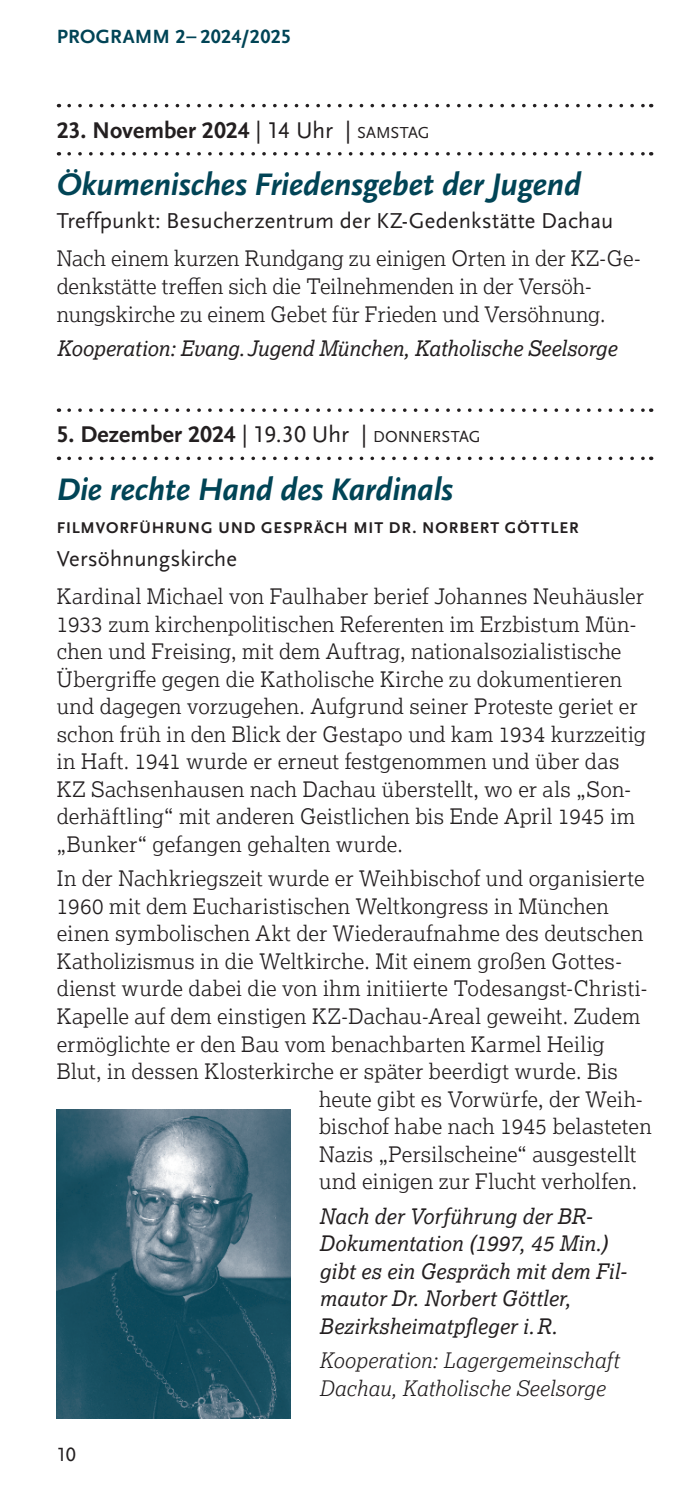
<style>
.page{position:relative;width:695px;height:1489px;background:#fff}
.page>*{position:absolute;margin:0;border:0;box-sizing:border-box;transform-origin:0 0}
.t1{font:32.5px "Scala Sans Bold LF Italic";letter-spacing:-.01em;color:#014456}
.t2{font:23.75px "Scala Sans Bold LF";letter-spacing:.005em;color:#231f20}
.t3{font:22.5px "Scala Sans Regular LF";letter-spacing:.01em;color:#231f20}
.t4{font:300 21.25px/27.5px "Lexia";letter-spacing:.015em;color:#231f20}
.t5{font:italic 21.25px/27.5px "Lexia";letter-spacing:.005em;color:#231f20}
.t6{font:italic 300 21.25px/27.5px "Lexia";letter-spacing:.005em;color:#231f20}
.t7{font:20px "Scala Sans Bold LF";letter-spacing:.015em;color:#014456}
.t8{font:20px "Scala Sans Regular LF";color:#231f20}
.t9{font:16.25px "Scala Sans Bold LF";letter-spacing:.055em;color:#231f20}
.s1{font-family:"Scala Sans Regular LF"}
.s2{font-family:"Scala Sans Regular LF";font-size:16.75px}
</style>
<div class="page">
<svg style="left:69px;top:104px;width:582px;height:3px"></svg>
<svg style="left:69px;top:152px;width:582px;height:3px"></svg>
<svg style="left:69px;top:408px;width:582px;height:4px"></svg>
<svg style="left:69px;top:456px;width:582px;height:4px"></svg>
<img style="left:57px;top:1109px;width:234px;height:308px">
<p class="t7" style="left:57px;top:26px;width:236px">PROGRAMM 2– 2024/2025</p>
<p class="t2" style="left:57px;top:117px;width:374px">23. November 2024 <span class="s1">| 14 Uhr |</span> <span class="s2">SAMSTAG</span></p>
<h1 class="t1" style="left:57px;top:167px;width:525px">Ökumenisches Friedensgebet der Jugend</h1>
<p class="t3" style="left:57px;top:209px;width:558px">Treffpunkt: Besucherzentrum der KZ-Gedenkstätte Dachau</p>
<p class="t4" style="left:57px;top:244px;width:585px">Nach einem kurzen Rundgang zu einigen Orten in der KZ-Ge&shy;denkstätte treffen sich die Teilnehmenden in der Versöh&shy;nungskirche zu einem Gebet für Frieden und Versöhnung.</p>
<p class="t5" style="left:57px;top:334px;width:561px">Kooperation: Evang.Jugend München, Katholische Seelsorge</p>
<p class="t2" style="left:57px;top:422px;width:425px">5. Dezember 2024 <span class="s1">| 19.30 Uhr |</span> <span class="s2">DONNERSTAG</span></p>
<h1 class="t1" style="left:57px;top:471px;width:397px">Die rechte Hand des Kardinals</h1>
<p class="t9" style="left:57px;top:519px;width:523px">FILMVORFÜHRUNG UND GESPRÄCH MIT DR. NORBERT GÖTTLER</p>
<p class="t3" style="left:57px;top:546px;width:182px">Versöhnungskirche</p>
<p class="t4" style="left:57px;top:582px;width:590px">Kardinal Michael von Faulhaber berief Johannes Neuhäusler 1933 zum kirchenpolitischen Referenten im Erzbistum Mün&shy;chen und Freising, mit dem Auftrag, nationalsozialistische Übergriffe gegen die Katholische Kirche zu dokumentieren und dagegen vorzugehen. Aufgrund seiner Proteste geriet er schon früh in den Blick der Gestapo und kam 1934 kurzzeitig in Haft. 1941 wurde er erneut festgenommen und über das KZ Sachsenhausen nach Dachau überstellt, wo er als „Son&shy;derhäftling“ mit anderen Geistlichen bis Ende April 1945 im „Bunker“ gefangen gehalten wurde.</p>
<p class="t4" style="left:57px;top:864px;width:589px">In der Nachkriegszeit wurde er Weihbischof und organisierte</p>
<p class="t4" style="left:57px;top:891px;width:553px">1960 mit dem Eucharistischen Weltkongress in München</p>
<p class="t4" style="left:57px;top:919px;width:588px">einen symbolischen Akt der Wiederaufnahme des deutschen</p>
<p class="t4" style="left:57px;top:946px;width:566px">Katholizismus in die Weltkirche. Mit einem großen Gottes-</p>
<p class="t4" style="left:57px;top:974px;width:592px">dienst wurde dabei die von ihm initiierte Todesangst-Christi-</p>
<p class="t4" style="left:57px;top:1001px;width:585px">Kapelle auf dem einstigen KZ-Dachau-Areal geweiht. Zudem</p>
<p class="t4" style="left:57px;top:1029px;width:549px">ermöglichte er den Bau vom benachbarten Karmel Heilig</p>
<p class="t4" style="left:57px;top:1056px;width:562px">Blut, in dessen Klosterkirche er später beerdigt wurde. Bis</p>
<p class="t4" style="left:319px;top:1084px;width:325px">heute gibt es Vorwürfe, der Weih-</p>
<p class="t4" style="left:319px;top:1111px;width:334px">bischof habe nach 1945 belasteten</p>
<p class="t4" style="left:319px;top:1139px;width:319px">Nazis „Persilscheine“ ausgestellt</p>
<p class="t4" style="left:319px;top:1166px;width:319px">und einigen zur Flucht verholfen.</p>
<p class="t5" style="left:319px;top:1201px;width:309px">Nach der Vorführung der BR-<br>Dokumentation (1997, 45 Min.) gibt es ein Gespräch mit dem Fil&shy;mautor Dr. Norbert Göttler,<br>Bezirksheimatpfleger i.R.</p>
<p class="t6" style="left:319px;top:1346px;width:301px">Kooperation: Lagergemeinschaft<br>Dachau, Katholische Seelsorge</p>
<p class="t8" style="left:57px;top:1442px;width:20px">10</p>
</div>
